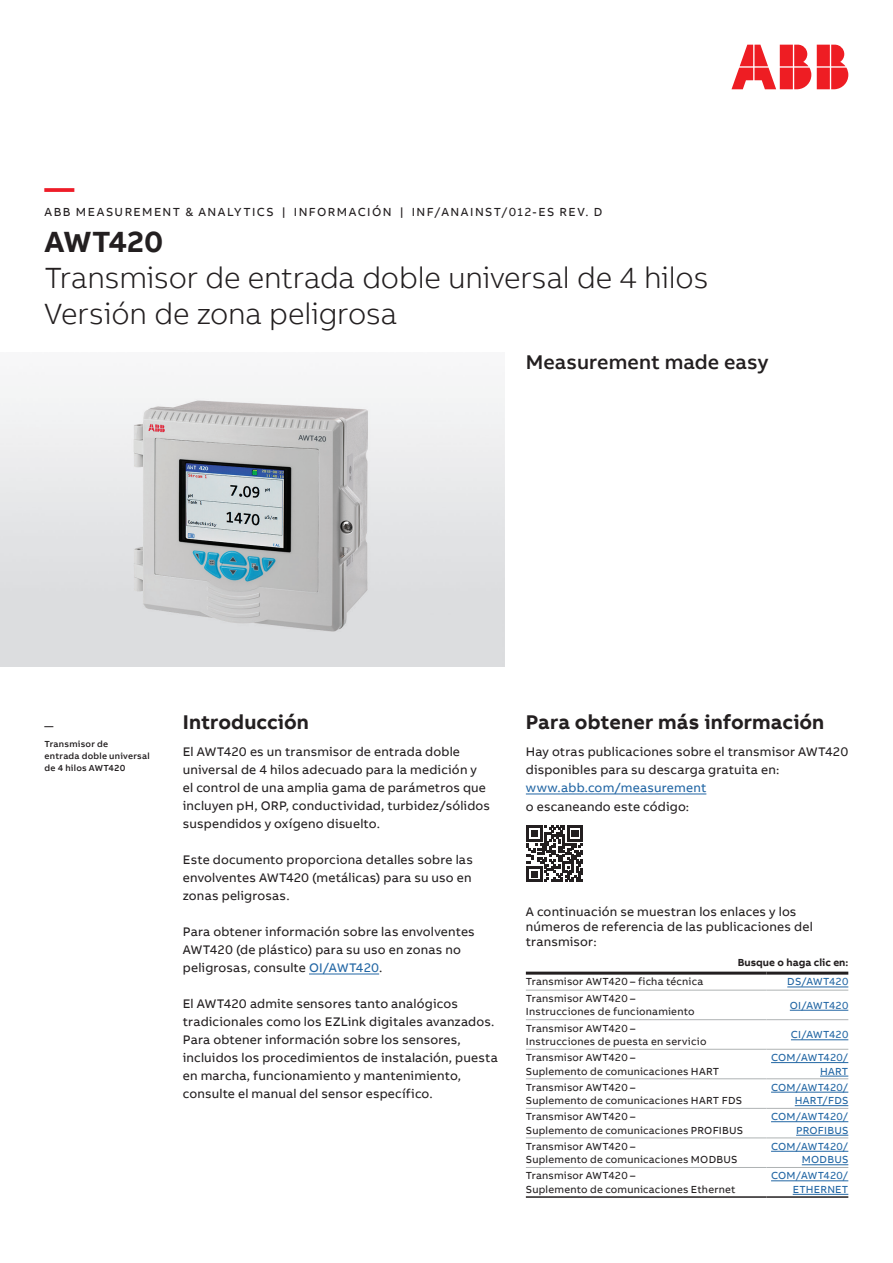
<style>
.page{position:relative;width:893px;height:1263px;background:#fff}
.page>*{position:absolute;margin:0;border:0;box-sizing:border-box;transform-origin:0 0}
.t1{font:300 30px/36px "AB Bvoice";letter-spacing:-.005em;color:#231f20}
.t2{font:700 30px "AB Bvoice";letter-spacing:.005em;color:#231f20}
.t3{font:700 30px "AB Bvoice";color:#ee1c28}
.t4{font:700 20.4px "AB Bvoice";letter-spacing:.005em;color:#231f20}
.t5{font:500 20.4px "AB Bvoice";color:#231f20}
.t6{font:12.75px/18px "AB Bvoice";letter-spacing:.015em;color:#231f20}
.t7{font:12.75px "AB Bvoice";letter-spacing:.015em;color:#2266a4}
.t8{font:12px "AB Bvoice";letter-spacing:.12em;color:#231f20}
.t9{font:10.5px/13.5px "AB Bvoice";letter-spacing:.02em;color:#231f20}
.t10{font:10.5px/13.5px "AB Bvoice";letter-spacing:.025em;color:#2266a4;text-align:right}
.t11{font:700 10.5px "AB Bvoice";color:#231f20}
.t12{font:500 9px/18px "AB Bvoice";letter-spacing:.03em;color:#231f20}
.s1{color:#2266a4}
</style>
<div class="page">
<svg style="left:731px;top:45px;width:117px;height:44px"></svg>
<hr style="left:309px;top:973px;width:70px;height:1px;background:#2266a4">
<hr style="left:526px;top:793px;width:180px;height:1px;background:#2266a4">
<svg style="left:526px;top:825px;width:57px;height:57px"></svg>
<hr style="left:526px;top:972px;width:240px;height:3px;background:#231f20">
<hr style="left:766px;top:972px;width:82px;height:3px;background:#231f20">
<hr style="left:526px;top:990px;width:240px;height:1px;background:#afb3b4">
<hr style="left:766px;top:990px;width:82px;height:1px;background:#afb3b4">
<hr style="left:526px;top:1019px;width:240px;height:1px;background:#afb3b4">
<hr style="left:766px;top:1019px;width:82px;height:1px;background:#afb3b4">
<hr style="left:526px;top:1049px;width:240px;height:1px;background:#afb3b4">
<hr style="left:766px;top:1049px;width:82px;height:1px;background:#afb3b4">
<hr style="left:526px;top:1078px;width:240px;height:1px;background:#afb3b4">
<hr style="left:766px;top:1078px;width:82px;height:1px;background:#afb3b4">
<hr style="left:526px;top:1108px;width:240px;height:1px;background:#afb3b4">
<hr style="left:766px;top:1108px;width:82px;height:1px;background:#afb3b4">
<hr style="left:526px;top:1137px;width:240px;height:1px;background:#afb3b4">
<hr style="left:766px;top:1137px;width:82px;height:1px;background:#afb3b4">
<hr style="left:526px;top:1167px;width:240px;height:1px;background:#afb3b4">
<hr style="left:766px;top:1167px;width:82px;height:1px;background:#afb3b4">
<hr style="left:526px;top:1196px;width:240px;height:2px;background:#231f20">
<hr style="left:766px;top:1196px;width:82px;height:2px;background:#231f20">
<hr style="left:787px;top:986px;width:61px;height:1px;background:#2266a4">
<hr style="left:790px;top:1010px;width:58px;height:1px;background:#2266a4">
<hr style="left:791px;top:1039px;width:57px;height:1px;background:#2266a4">
<hr style="left:771px;top:1062px;width:77px;height:1px;background:#2266a4">
<svg style="left:820px;top:1076px;width:28px;height:1px"></svg>
<hr style="left:771px;top:1092px;width:77px;height:1px;background:#2266a4">
<hr style="left:795px;top:1105px;width:53px;height:1px;background:#2266a4">
<hr style="left:771px;top:1121px;width:77px;height:1px;background:#2266a4">
<hr style="left:796px;top:1135px;width:52px;height:1px;background:#2266a4">
<hr style="left:771px;top:1151px;width:77px;height:1px;background:#2266a4">
<hr style="left:802px;top:1164px;width:46px;height:1px;background:#2266a4">
<hr style="left:771px;top:1180px;width:77px;height:1px;background:#2266a4">
<hr style="left:793px;top:1194px;width:55px;height:1px;background:#2266a4">
<img style="left:0;top:383px;width:505px;height:284px">
<h1 class="t3" style="left:45px;top:169px;width:31px">—</h1>
<p class="t8" style="left:45px;top:205px;width:559px">ABB MEASUREMENT &amp; ANALYTICS | INFORMACIÓN | INF/ANAINST/012-ES REV. D</p>
<h1 class="t2" style="left:45px;top:223px;width:120px">AWT420</h1>
<h1 class="t1" style="left:45px;top:260px;width:665px">Transmisor de entrada doble universal de 4 hilos<br>Versión de zona peligrosa</h1>
<h2 class="t5" style="left:526px;top:349px;width:244px">Measurement made easy</h2>
<p class="t12" style="left:45px;top:717px;width:65px">—<br>Transmisor de</p>
<p class="t12" style="left:45px;top:750px;width:107px;line-height:12px">entrada doble universal de 4 hilos AWT420</p>
<h2 class="t4" style="left:183px;top:709px;width:128px">Introducción</h2>
<p class="t6" style="left:183px;top:743px;width:309px">El AWT420 es un transmisor de entrada doble universal de 4 hilos adecuado para la medición y el control de una amplia gama de parámetros que incluyen pH, ORP, conductividad, turbidez/sólidos suspendidos y oxígeno disuelto.</p>
<p class="t6" style="left:183px;top:851px;width:292px;text-align:justify">Este documento proporciona detalles sobre las envolventes AWT420 (metálicas) para su uso en zonas peligrosas.</p>
<p class="t6" style="left:183px;top:923px;width:293px">Para obtener información sobre las envolventes<br>AWT420 (de plástico) para su uso en zonas no peligrosas, consulte <span class="s1">OI/AWT420</span>.</p>
<p class="t6" style="left:183px;top:995px;width:316px">El AWT420 admite sensores tanto analógicos tradicionales como los EZLink digitales avanzados.<br>Para obtener información sobre los sensores, incluidos los procedimientos de instalación, puesta en marcha, funcionamiento y mantenimiento, consulte el manual del sensor específico.</p>
<h2 class="t4" style="left:526px;top:709px;width:300px">Para obtener más información</h2>
<p class="t6" style="left:526px;top:743px;width:324px">Hay otras publicaciones sobre el transmisor AWT420 disponibles para su descarga gratuita en:</p>
<p class="t7" style="left:526px;top:780px;width:182px">www.abb.com/measurement</p>
<p class="t6" style="left:526px;top:798px;width:165px">o escaneando este código:</p>
<p class="t6" style="left:526px;top:904px;width:288px;line-height:15px">A continuación se muestran los enlaces y los números de referencia de las publicaciones del transmisor:</p>
<p class="t11" style="left:738px;top:955px;width:112px">Busque o haga clic en:</p>
<p class="t9" style="left:526px;top:975px;width:179px">Transmisor AWT420 – ficha técnica</p>
<p class="t10" style="left:787px;top:975px;width:63px">DS/AWT420</p>
<p class="t9" style="left:526px;top:992px;width:170px">Transmisor AWT420 –<br>Instrucciones de funcionamiento</p>
<p class="t10" style="left:790px;top:998px;width:60px">OI/AWT420</p>
<p class="t9" style="left:526px;top:1021px;width:182px">Transmisor AWT420 –<br>Instrucciones de puesta en servicio</p>
<p class="t10" style="left:791px;top:1028px;width:59px">CI/AWT420</p>
<p class="t9" style="left:526px;top:1051px;width:195px">Transmisor AWT420 –<br>Suplemento de comunicaciones HART</p>
<p class="t10" style="left:771px;top:1051px;width:79px">COM/AWT420/<br>HART</p>
<p class="t9" style="left:526px;top:1080px;width:218px">Transmisor AWT420 –<br>Suplemento de comunicaciones HART FDS</p>
<p class="t10" style="left:771px;top:1080px;width:79px">COM/AWT420/<br>HART/FDS</p>
<p class="t9" style="left:526px;top:1110px;width:219px">Transmisor AWT420 –<br>Suplemento de comunicaciones PROFIBUS</p>
<p class="t10" style="left:771px;top:1110px;width:79px">COM/AWT420/<br>PROFIBUS</p>
<p class="t9" style="left:526px;top:1139px;width:213px">Transmisor AWT420 –<br>Suplemento de comunicaciones MODBUS</p>
<p class="t10" style="left:771px;top:1139px;width:79px">COM/AWT420/<br>MODBUS</p>
<p class="t9" style="left:526px;top:1169px;width:211px">Transmisor AWT420 –<br>Suplemento de comunicaciones Ethernet</p>
<p class="t10" style="left:771px;top:1169px;width:79px">COM/AWT420/<br>ETHERNET</p>
</div>
